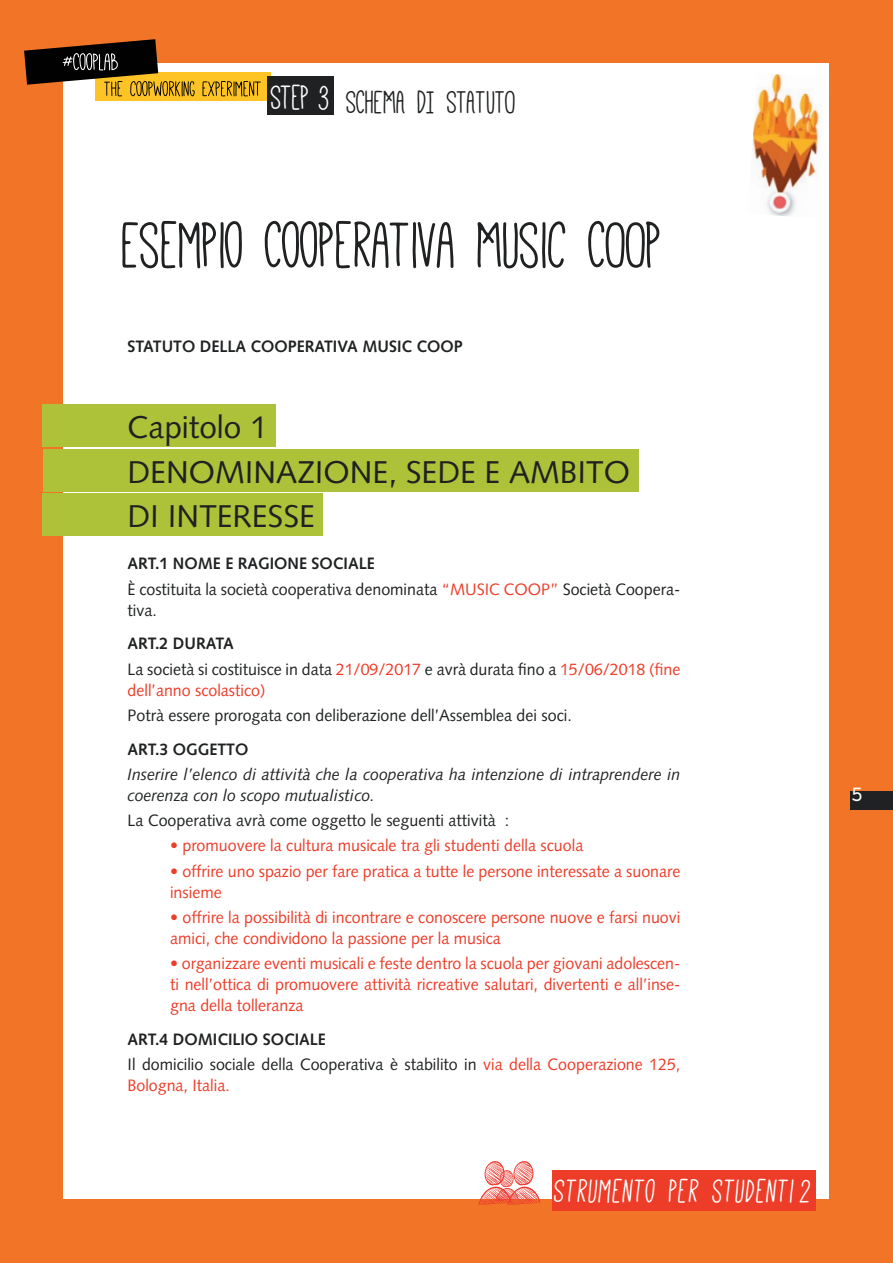
<style>
.page{position:relative;width:893px;height:1263px;background:#f27527}
.page>*{position:absolute;margin:0;border:0;box-sizing:border-box;transform-origin:0 0}
.t1{font:72px "Mathlete Bulky";color:#1f2122}
.t2{font:36.6px "Mathlete Bulky Slant";letter-spacing:.04em;color:#fff}
.t3{font:36px "Mathlete Bulky";letter-spacing:.01em;color:#1f2122}
.t4{font:31.5px/44.5px "Syntax LT Std";color:#1f2122}
.t5{font:22.5px "Courier Prime Code";color:#fff}
.t6{font:16.5px/21px "Syntax LT Std";color:#ed3c28}
.t7{font:16.5px/25.2px "Syntax LT Std";color:#1f2122}
.t8{font:italic 16.5px/21px "Syntax LT Std";color:#1f2122}
.t9{font:700 16.5px "Syntax LT Std";color:#1f2122}
.s1{font-size:38.4px;color:#fff}
.s2{font-weight:700}
.s3{color:#ed3c28}
</style>
<div class="page">
<div style="left:850px;top:791px;width:43px;height:18px;background:#1f2122"></div>
<div style="left:64px;top:64px;width:765px;height:1135px;background:#fff"></div>
<div style="left:95px;top:72px;width:176px;height:29px;background:#fec325"></div>
<svg style="left:24px;top:39px;width:237px;height:58px"></svg>
<img style="left:752px;top:74px;width:68px;height:142px">
<div style="left:267px;top:76px;width:67px;height:39px;background:#1f2122"></div>
<div style="left:552px;top:1170px;width:263px;height:41px;background:#ed3c28"></div>
<svg style="left:478px;top:1161px;width:62px;height:44px"></svg>
<div style="left:43px;top:405px;width:233px;height:42px;background:#adc139"></div>
<div style="left:43px;top:449px;width:595px;height:42px;background:#adc139"></div>
<div style="left:43px;top:494px;width:280px;height:42px;background:#adc139"></div>
<h3 class="t3" style="left:271px;top:85px;width:247px"><span class="s1">STEP 3</span> SCHEMA DI STATUTO</h3>
<h1 class="t1" style="left:122px;top:210px;width:541px">ESEMPIO COOPERATIVA MUSIC COOP</h1>
<p class="t9" style="left:128px;top:336px;width:337px">STATUTO DELLA COOPERATIVA MUSIC COOP</p>
<h3 class="t4" style="left:128px;top:405px;width:504px">Capitolo 1<br>DENOMINAZIONE, SEDE E AMBITO<br>DI INTERESSE</h3>
<p class="t7" style="left:128px;top:551px;width:554px"><span class="s2">ART.1 NOME E RAGIONE SOCIALE<br></span>È costituita la società cooperativa denominata <span class="s3">“MUSIC COOP”</span> Società Coopera-</p>
<p class="t7" style="left:128px;top:597px;width:31px">tiva.</p>
<p class="t7" style="left:128px;top:631px;width:554px"><span class="s2">ART.2 DURATA<br></span>La società si costituisce in data <span class="s3">21/09/2017</span> e avrà durata fino a <span class="s3">15/06/2018 (fine</span></p>
<p class="t6" style="left:128px;top:679px;width:139px">dell’anno scolastico)</p>
<p class="t7" style="left:128px;top:703px;width:446px">Potrà essere prorogata con deliberazione dell’Assemblea dei soci.</p>
<p class="t9" style="left:128px;top:739px;width:122px">ART.3 OGGETTO</p>
<p class="t8" style="left:128px;top:764px;width:554px">Inserire l’elenco di attività che la cooperativa ha intenzione di intraprendere in coerenza con lo scopo mutualistico.</p>
<p class="t7" style="left:128px;top:808px;width:383px">La Cooperativa avrà come oggetto le seguenti attività :</p>
<p class="t6" style="left:170px;top:835px;width:415px">• promuovere la cultura musicale tra gli studenti della scuola</p>
<p class="t6" style="left:170px;top:860px;width:512px">• offrire uno spazio per fare pratica a tutte le persone interessate a suonare insieme</p>
<p class="t6" style="left:170px;top:907px;width:512px">• offrire la possibilità di incontrare e conoscere persone nuove e farsi nuovi amici, che condividono la passione per la musica</p>
<p class="t6" style="left:170px;top:953px;width:512px;text-align:justify">• organizzare eventi musicali e feste dentro la scuola per giovani adolescen&shy;ti nell’ottica di promuovere attività ricreative salutari, divertenti e all’inse&shy;gna della tolleranza</p>
<p class="t7" style="left:128px;top:1027px;width:554px"><span class="s2">ART.4 DOMICILIO SOCIALE<br></span>Il domicilio sociale della Cooperativa è stabilito in <span class="s3">via della Cooperazione 125,</span></p>
<p class="t6" style="left:128px;top:1075px;width:104px">Bologna, Italia.</p>
<h2 class="t2" style="left:555px;top:1173px;width:258px">STRUMENTO PER STUDENTI 2</h2>
<h3 class="t5" style="left:850px;top:780px;width:15px">5</h3>
</div>
